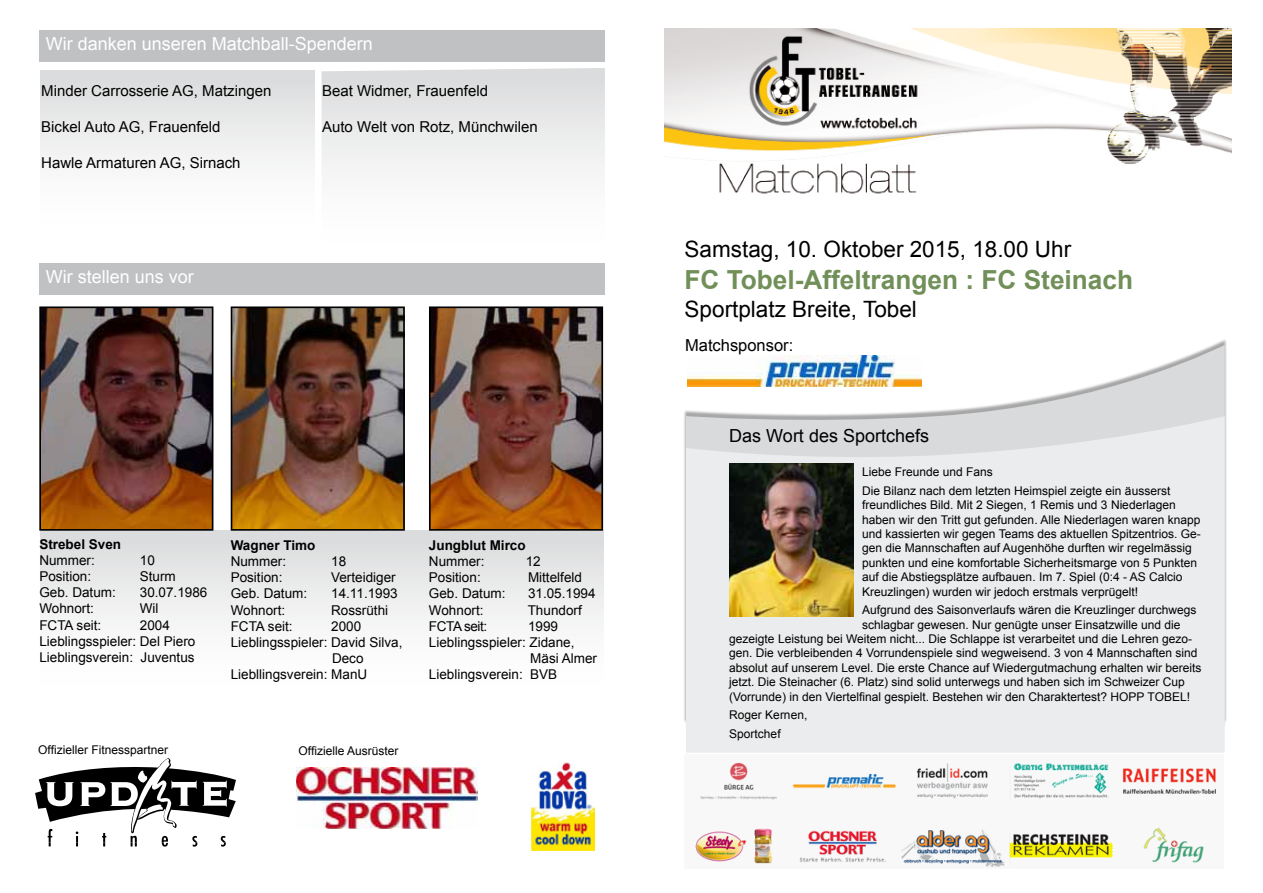
<style>
.page{position:relative;width:1263px;height:893px;background:#fff}
.page>*{position:absolute;margin:0;border:0;box-sizing:border-box;transform-origin:0 0}
.t1{font:700 26.25px "Arial";color:#718f58}
.t2{font:22.5px "Arial";color:#000}
.t3{font:18px "Arial";color:#fff}
.t4{font:18px "Arial";color:#000}
.t5{font:16.5px "Arial";color:#000}
.t6{font:15px "Arial";color:#000}
.t7{font:13.5px/16.2px "Arial";color:#000}
.t8{font:700 13.5px "Arial";color:#000}
.t9{font:13.5px "Arial";letter-spacing:-.03em;color:#000}
.t10{font:12px/14.4px "Arial";color:#000}
</style>
<div class="page">
<div style="left:40px;top:70px;width:275px;height:165px;background:linear-gradient(to bottom,#dcddde,#fff)"></div>
<svg style="left:322px;top:68px;width:283px;height:105px"></svg>
<div style="left:40px;top:531px;width:563px;height:165px;background:linear-gradient(to bottom,#dcddde,#fff)"></div>
<div style="left:683px;top:338px;width:544px;height:385px;background:#000;opacity:.35"></div>
<svg style="left:686px;top:345px;width:539px;height:71px"></svg>
<svg style="left:686px;top:416px;width:539px;height:337px;background:#e8e9ea"></svg>
<img style="left:664px;top:28px;width:567px;height:166px">
<img style="left:42px;top:309px;width:168px;height:219px">
<div style="left:39px;top:306px;width:174px;height:225px;border:2px solid #000"></div>
<img style="left:234px;top:309px;width:168px;height:219px">
<div style="left:231px;top:306px;width:174px;height:225px;border:2px solid #000"></div>
<img style="left:432px;top:309px;width:168px;height:219px">
<div style="left:429px;top:306px;width:174px;height:225px;border:2px solid #000"></div>
<svg style="left:35px;top:758px;width:201px;height:89px"></svg>
<div style="left:39px;top:31px;width:566px;height:31px;background:#c0c1c3"></div>
<div style="left:39px;top:264px;width:566px;height:31px;background:#c0c1c3"></div>
<img style="left:729px;top:463px;width:124px;height:154px">
<img style="left:296px;top:768px;width:182px;height:61px">
<img style="left:532px;top:762px;width:62px;height:89px">
<img style="left:687px;top:356px;width:234px;height:30px">
<img style="left:695px;top:762px;width:521px;height:106px">
<h3 class="t3" style="left:46px;top:32px;width:329px">Wir danken unseren Matchball-Spendern</h3>
<p class="t6" style="left:41px;top:81px;width:232px">Minder Carrosserie AG, Matzingen</p>
<p class="t6" style="left:41px;top:117px;width:181px">Bickel Auto AG, Frauenfeld</p>
<p class="t6" style="left:41px;top:153px;width:201px">Hawle Armaturen AG, Sirnach</p>
<h3 class="t3" style="left:46px;top:265px;width:150px">Wir stellen uns vor</h3>
<p class="t6" style="left:322px;top:81px;width:167px">Beat Widmer, Frauenfeld</p>
<p class="t6" style="left:322px;top:117px;width:217px">Auto Welt von Rotz, Münchwilen</p>
<p class="t8" style="left:39px;top:535px;width:83px">Strebel Sven</p>
<p class="t7" style="left:39px;top:552px;width:57px">Nummer:</p>
<p class="t7" style="left:140px;top:552px;width:17px">10</p>
<p class="t7" style="left:39px;top:568px;width:53px">Position:</p>
<p class="t7" style="left:140px;top:568px;width:38px">Sturm</p>
<p class="t7" style="left:39px;top:585px;width:78px">Geb. Datum:</p>
<p class="t7" style="left:140px;top:585px;width:69px">30.07.1986</p>
<p class="t7" style="left:39px;top:601px;width:56px">Wohnort:</p>
<p class="t7" style="left:140px;top:601px;width:20px">Wil</p>
<p class="t7" style="left:39px;top:617px;width:64px">FCTA seit:</p>
<p class="t7" style="left:39px;top:617px;width:158px;text-indent:101px">2004<br>Lieblingsspieler: Del Piero<br>Lieblingsverein: Juventus</p>
<p class="t8" style="left:231px;top:536px;width:86px">Wagner Timo</p>
<p class="t7" style="left:231px;top:553px;width:57px">Nummer:</p>
<p class="t7" style="left:331px;top:553px;width:17px">18</p>
<p class="t7" style="left:231px;top:570px;width:53px">Position:</p>
<p class="t7" style="left:331px;top:570px;width:66px">Verteidiger</p>
<p class="t7" style="left:231px;top:586px;width:78px">Geb. Datum:</p>
<p class="t7" style="left:331px;top:586px;width:68px">14.11.1993</p>
<p class="t7" style="left:231px;top:602px;width:56px">Wohnort:</p>
<p class="t7" style="left:331px;top:602px;width:59px">Rossrüthi</p>
<p class="t7" style="left:231px;top:618px;width:64px">FCTA seit:</p>
<p class="t7" style="left:331px;top:618px;width:32px">2000</p>
<p class="t7" style="left:231px;top:634px;width:173px">Lieblingsspieler: David Silva,</p>
<p class="t7" style="left:332px;top:651px;width:33px">Deco</p>
<p class="t7" style="left:231px;top:667px;width:138px">Liebllingsverein: ManU</p>
<p class="t10" style="left:38px;top:743px;width:132px">Offizieller Fitnesspartner</p>
<p class="t10" style="left:298px;top:743px;width:102px">Offizielle Ausrüster</p>
<p class="t8" style="left:429px;top:536px;width:98px">Jungblut Mirco</p>
<p class="t7" style="left:429px;top:553px;width:57px">Nummer:</p>
<p class="t7" style="left:526px;top:553px;width:17px">12</p>
<p class="t7" style="left:429px;top:570px;width:53px">Position:</p>
<p class="t7" style="left:528px;top:570px;width:56px">Mittelfeld</p>
<p class="t7" style="left:429px;top:586px;width:78px">Geb. Datum:</p>
<p class="t7" style="left:528px;top:586px;width:69px">31.05.1994</p>
<p class="t7" style="left:429px;top:602px;width:56px">Wohnort:</p>
<p class="t7" style="left:528px;top:602px;width:56px">Thundorf</p>
<p class="t9" style="left:429px;top:617px;width:60px">FCTA seit:</p>
<p class="t7" style="left:528px;top:618px;width:32px">1999</p>
<p class="t7" style="left:429px;top:634px;width:147px">Lieblingsspieler: Zidane,</p>
<p class="t7" style="left:530px;top:651px;width:68px">Mäsi Almer</p>
<p class="t7" style="left:429px;top:667px;width:130px">Lieblingsverein: BVB</p>
<h2 class="t2" style="left:685px;top:235px;width:388px">Samstag, 10. Oktober 2015, 18.00 Uhr</h2>
<h1 class="t1" style="left:684px;top:262px;width:450px">FC Tobel-Affeltrangen : FC Steinach</h1>
<h2 class="t2" style="left:685px;top:294px;width:234px">Sportplatz Breite, Tobel</h2>
<h3 class="t5" style="left:685px;top:334px;width:110px">Matchsponsor:</h3>
<h3 class="t4" style="left:729px;top:424px;width:201px">Das Wort des Sportchefs</h3>
<p class="t10" style="left:862px;top:463px;width:310px;line-height:18.6px">Liebe Freunde und Fans<br>Die Bilanz nach dem letzten Heimspiel zeigte ein äusserst</p>
<p class="t10" style="left:862px;top:498px;width:340px">freundliches Bild. Mit 2 Siegen, 1 Remis und 3 Niederlagen haben wir den Tritt gut gefunden. Alle Niederlagen waren knapp und kassierten wir gegen Teams des aktuellen Spitzentrios. Ge&shy;gen die Mannschaften auf Augenhöhe durften wir regelmässig punkten und eine komfortable Sicherheitsmarge von 5 Punkten auf die Abstiegsplätze aufbauen. Im 7. Spiel (0:4 - AS Calcio Kreuzlingen) wurden wir jedoch erstmals verprügelt!</p>
<p class="t10" style="left:862px;top:603px;width:336px">Aufgrund des Saisonverlaufs wären die Kreuzlinger durchwegs</p>
<p class="t10" style="left:862px;top:617px;width:320px">schlagbar gewesen. Nur genügte unser Einsatzwille und die</p>
<p class="t10" style="left:729px;top:632px;width:464px">gezeigte Leistung bei Weitem nicht... Die Schlappe ist verarbeitet und die Lehren gezo-</p>
<p class="t10" style="left:729px;top:646px;width:470px">gen. Die verbleibenden 4 Vorrundenspiele sind wegweisend. 3 von 4 Mannschaften sind</p>
<p class="t10" style="left:729px;top:661px;width:474px">absolut auf unserem Level. Die erste Chance auf Wiedergutmachung erhalten wir bereits</p>
<p class="t10" style="left:729px;top:675px;width:457px">jetzt. Die Steinacher (6. Platz) sind solid unterwegs und haben sich im Schweizer Cup</p>
<p class="t10" style="left:729px;top:689px;width:462px">(Vorrunde) in den Viertelfinal gespielt. Bestehen wir den Charaktertest? HOPP TOBEL!</p>
<p class="t10" style="left:729px;top:706px;width:80px;line-height:18.6px">Roger Kernen,<br>Sportchef</p>
</div>
